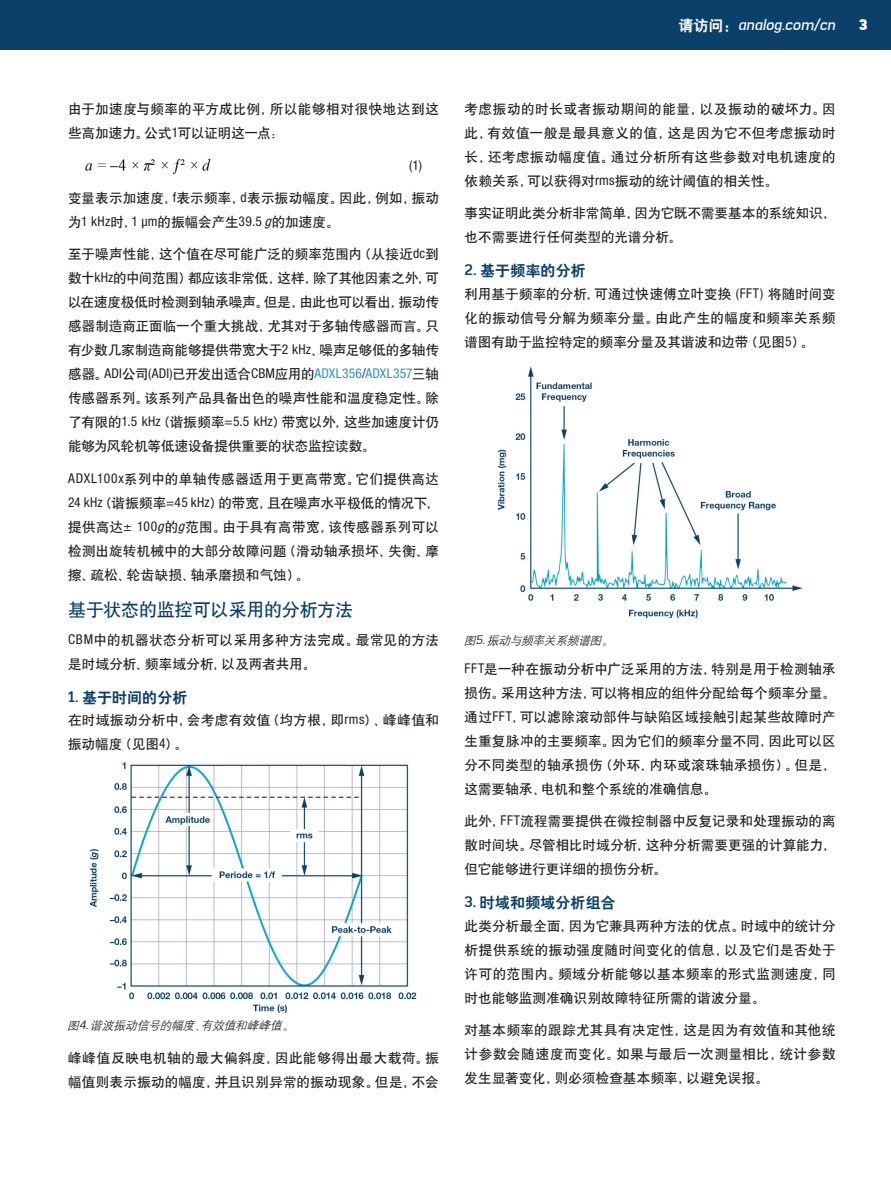
<style>
.page{position:relative;width:891px;height:1188px;background:#fff}
.page>*{position:absolute;margin:0;border:0;box-sizing:border-box;transform-origin:0 0}
.t1{font:18px "H Yb 1 gj";letter-spacing:-.005em;color:#0b406a}
.t2{font:15px "H Yb 2 gj";letter-spacing:.01em;color:#0b406a}
.t3{font:italic 500 15px "Azbuka Std";color:#fff}
.t4{font:900 15px "Azbuka Std";color:#fff}
.t5{font:13.5px/24px "H Yb 1 gj";letter-spacing:.02em;color:#231f20;text-align:justify}
.t6{font:13.5px/24px "H Yb 1 gj";color:#231f20}
.t7{font:condensed 13.5px "Helvetica Neue LT Std";color:#231f20}
.t8{font:italic 12px "H Yg 2 gj";color:#231f20}
.s1{font-family:"H Yb 2 gj";font-weight:400;font-style:normal}
.s2{font-family:"Helvetica Neue LT Std";font-stretch:condensed}
.s3{font-family:"Helvetica Neue LT Std";font-style:italic;font-stretch:condensed}
.s4{font-family:"Helvetica Neue LT Std";font-stretch:condensed;color:#2d95bd}
.s5{font-family:"Azbuka Std";font-weight:700}
.s6{font-family:"Azbuka Std"}
.s7{font-style:normal}
</style>
<div class="page">
<div style="left:0;top:0;width:891px;height:50px;background:#0b406a"></div>
<img style="left:85px;top:159px;width:126px;height:15px">
<img style="left:89px;top:762px;width:328px;height:252px">
<img style="left:497px;top:366px;width:306px;height:253px">
<p class="t3" style="left:679px;top:16px;width:159px"><span class="s1">请访问：</span>analog.com/cn</p>
<p class="t4" style="left:859px;top:15px;width:10px">3</p>
<p class="t5" style="left:68px;top:97px;width:373px">由于加速度与频率的平方成比例，所以能够相对很快地达到这些高加速力。公式<span class="s2">1</span>可以证明这一点：</p>
<p class="t7" style="left:409px;top:158px;width:14px">(1)</p>
<p class="t5" style="left:68px;top:186px;width:373px">变量表示加速度，<span class="s2">f</span>表示频率，<span class="s2">d</span>表示振动幅度。因此，例如，振动为<span class="s2">1 kHz</span>时，<span class="s2">1 µm</span>的振幅会产生<span class="s2">39.5</span> <span class="s3">g</span>的加速度。</p>
<p class="t5" style="left:68px;top:242px;width:373px">至于噪声性能，这个值在尽可能广泛的频率范围内（从接近<span class="s2">dc</span>到数十<span class="s2">kHz</span>的中间范围）都应该非常低，这样，除了其他因素之外，可以在速度极低时检测到轴承噪声。但是，由此也可以看出，振动传感器制造商正面临一个重大挑战，尤其对于多轴传感器而言。只有少数几家制造商能够提供带宽大于<span class="s2">2 kHz</span>、噪声足够低的多轴传感器。<span class="s2">ADI</span>公司<span class="s2">(ADI)</span>已开发出适合<span class="s2">CBM</span>应用的<span class="s4">ADXL356</span><span class="s2">/</span><span class="s4">ADXL357</span>三轴传感器系列。该系列产品具备出色的噪声性能和温度稳定性。除了有限的<span class="s2">1.5 kHz</span>（谐振频率<span class="s2">=5.5 kHz</span>）带宽以外，这些加速度计仍能够为风轮机等低速设备提供重要的状态监控读数。</p>
<p class="t5" style="left:68px;top:467px;width:373px"><span class="s2">ADXL100x</span>系列中的单轴传感器适用于更高带宽。它们提供高达<span class="s2">24 kHz</span>（谐振频率<span class="s2">=45 kHz</span>）的带宽，且在噪声水平极低的情况下，提供高达<span class="s2">± 100</span><span class="s3">g</span>的<span class="s3">g</span>范围。由于具有高带宽，该传感器系列可以检测出旋转机械中的大部分故障问题（滑动轴承损坏、失衡、摩擦、疏松、轮齿缺损、轴承磨损和气蚀）。</p>
<p class="t1" style="left:68px;top:600px;width:287px">基于状态的监控可以采用的分析方法</p>
<p class="t5" style="left:68px;top:628px;width:373px"><span class="s2">CBM</span>中的机器状态分析可以采用多种方法完成。最常见的方法是时域分析、频率域分析，以及两者共用。</p>
<p class="t2" style="left:68px;top:690px;width:121px"><span class="s5">1.</span> 基于时间的分析</p>
<p class="t5" style="left:68px;top:708px;width:373px">在时域振动分析中，会考虑有效值（均方根，即<span class="s2">rms</span>）、峰峰值和振动幅度（见图<span class="s2">4</span>）。</p>
<p class="t8" style="left:67px;top:1019px;width:229px">图<span class="s6">4 .</span> 谐波振动信号的幅度<span class="s7">、</span>有效值和峰峰值<span class="s7">。</span></p>
<p class="t5" style="left:68px;top:1046px;width:373px">峰峰值反映电机轴的最大偏斜度，因此能够得出最大载荷。振幅值则表示振动的幅度，并且识别异常的振动现象。但是，不会</p>
<p class="t5" style="left:465px;top:97px;width:373px">考虑振动的时长或者振动期间的能量，以及振动的破坏力。因此，有效值一般是最具意义的值，这是因为它不但考虑振动时长，还考虑振动幅度值。通过分析所有这些参数对电机速度的依赖关系，可以获得对<span class="s2">rms</span>振动的统计阈值的相关性。</p>
<p class="t6" style="left:465px;top:201px;width:373px">事实证明此类分析非常简单，因为它既不需要基本的系统知识，也不需要进行任何类型的光谱分析。</p>
<p class="t2" style="left:465px;top:263px;width:123px"><span class="s5">2.</span> 基于频率的分析</p>
<p class="t5" style="left:465px;top:282px;width:373px">利用基于频率的分析，可通过快速傅立叶变换 <span class="s2">(FFT)</span> 将随时间变化的振动信号分解为频率分量。由此产生的幅度和频率关系频谱图有助于监控特定的频率分量及其谐波和边带（见图<span class="s2">5</span>）。</p>
<p class="t8" style="left:464px;top:634px;width:152px">图<span class="s6">5 .</span> 振动与频率关系频谱图<span class="s7">。</span></p>
<p class="t5" style="left:465px;top:657px;width:373px"><span class="s2">FFT</span>是一种在振动分析中广泛采用的方法，特别是用于检测轴承损伤。采用这种方法，可以将相应的组件分配给每个频率分量。通过<span class="s2">FFT</span>，可以滤除滚动部件与缺陷区域接触引起某些故障时产生重复脉冲的主要频率。因为它们的频率分量不同，因此可以区分不同类型的轴承损伤（外环、内环或滚珠轴承损伤）。但是，这需要轴承、电机和整个系统的准确信息。</p>
<p class="t5" style="left:465px;top:809px;width:373px">此外，<span class="s2">FFT</span>流程需要提供在微控制器中反复记录和处理振动的离散时间块。尽管相比时域分析，这种分析需要更强的计算能力，但它能够进行更详细的损伤分析。</p>
<p class="t2" style="left:465px;top:895px;width:152px"><span class="s5">3.</span> 时域和频域分析组合</p>
<p class="t5" style="left:465px;top:914px;width:373px">此类分析最全面，因为它兼具两种方法的优点。时域中的统计分析提供系统的振动强度随时间变化的信息，以及它们是否处于许可的范围内。频域分析能够以基本频率的形式监测速度，同时也能够监测准确识别故障特征所需的谐波分量。</p>
<p class="t5" style="left:465px;top:1018px;width:373px">对基本频率的跟踪尤其具有决定性，这是因为有效值和其他统计参数会随速度而变化。如果与最后一次测量相比，统计参数发生显著变化，则必须检查基本频率，以避免误报。</p>
</div>
